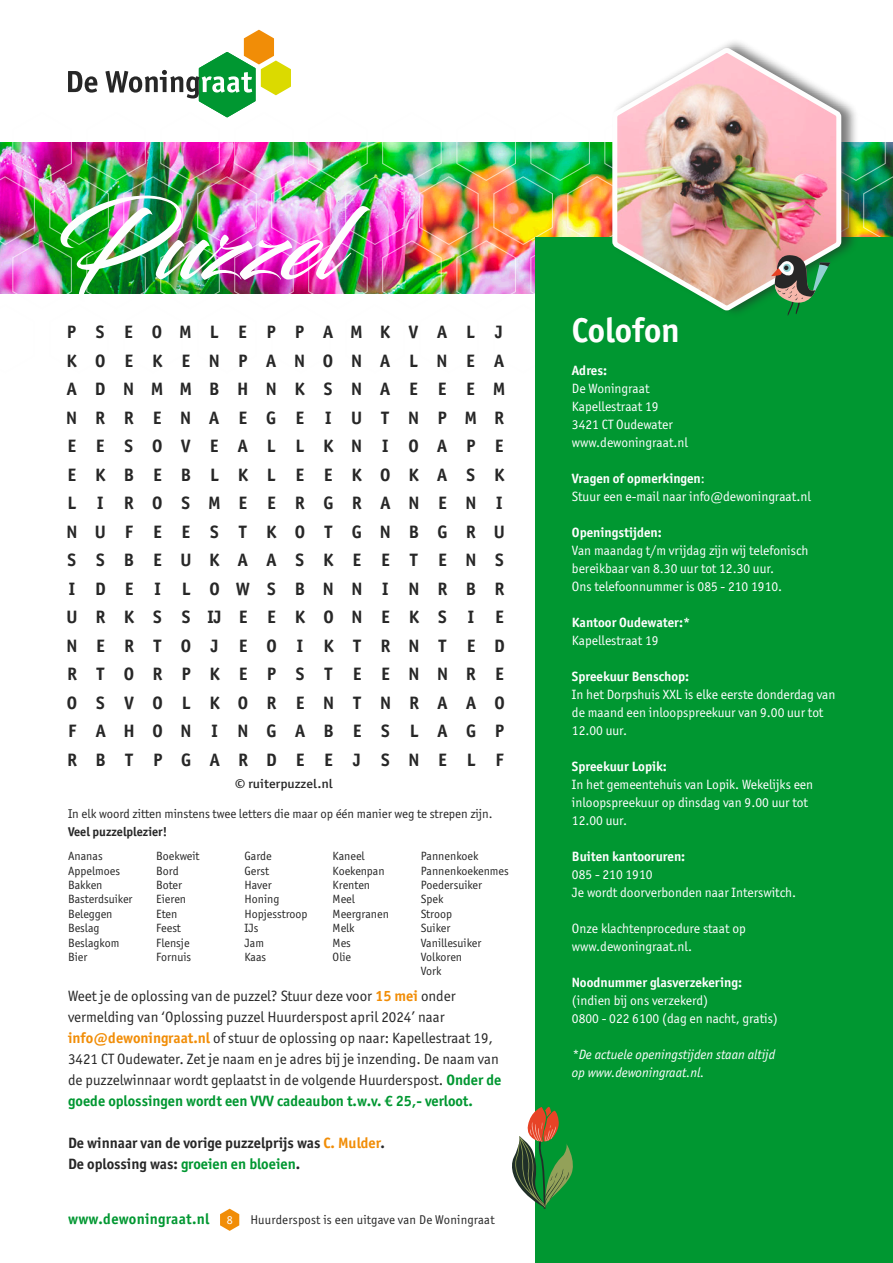
<style>
.page{position:relative;width:893px;height:1263px;background:#fff}
.page>*{position:absolute;margin:0;border:0;box-sizing:border-box;transform-origin:0 0}
.t1{font:99px "Blacksword";color:#fefefe}
.t2{font:700 34.5px "Officina San ITC";color:#fefefe}
.t3{font:700 18px/28.5px "Officina San ITC";letter-spacing:1.055em;color:#272727}
.t4{font:15px/21px "Officina San ITC";color:#272727}
.t5{font:700 15px/21px "Officina San ITC";color:#272727}
.t6{font:700 15px "Officina San ITC";letter-spacing:.02em;color:#009731}
.t7{font:13.5px/18px "Officina San ITC";color:#fefefe}
.t8{font:700 13.5px "Officina San ITC";color:#fefefe}
.t9{font:italic 13.5px/18px "Officina San ITC";color:#fefefe}
.t10{font:12.75px "Officina San ITC";color:#272727}
.t11{font:700 12.75px "Officina San ITC";color:#272727}
.t12{font:500 12.75px "Officina San ITC";color:#272727;scale:1.1 1}
.t13{font:12px/14.4px "Officina San ITC";color:#272727}
.s1{font-weight:700;color:#f18d07}
.s2{font-weight:700;color:#009731}
.s3{color:#f18d07}
.s4{color:#009731}
.s5{font-weight:400;font-size:12px;color:#fefefe}
.s6{font-weight:700}
</style>
<div class="page">
<svg style="left:220px;top:1209px;width:19px;height:22px"></svg>
<img style="left:0;top:117px;width:456px;height:177px">
<img style="left:456px;top:142px;width:437px;height:232px">
<svg style="left:68px;top:71px;width:29px;height:22px"></svg>
<svg style="left:105px;top:30px;width:186px;height:87px"></svg>
<div style="left:536px;top:237px;width:357px;height:1026px;background:#009731"></div>
<div style="left:612px;top:37px;width:246px;height:281px;background:#272727;opacity:.6"></div>
<img style="left:609px;top:44px;width:236px;height:271px">
<svg style="left:512px;top:1106px;width:61px;height:103px"></svg>
<svg style="left:769px;top:252px;width:61px;height:64px"></svg>
<h1 class="t1" style="left:55px;top:187px;width:287px">Puzzel</h1>
<p class="t3" style="left:66px;top:318px;width:441px">PSEOMLEPPAMKVALJ<br>KOEKENPANONALNEA<br>ADNMMBHNKSNAE E EM<br>NRRENAEGEIUTNPMR<br>EESOVEALLKNIOAPE<br>EKBEBLKLEEKOKASK<br>L IROSMEERGRANENI<br>NUFEESTKOTGNBGRU<br>SSBEUKAASKEETENS<br>IDE I LOWSBNNINRBR<br>URKSSIJEEKONEKS I E<br>NERTOJEOIKTRNTED<br>RTORPKEPSTEENNRE<br>OSVOLKORENTNRAAO<br>FAHONINGABESLAGP<br>RBTPGARDEEJSNELF</p>
<p class="t12" style="left:235px;top:776px;width:90px">© ruiterpuzzel.nl</p>
<p class="t10" style="left:68px;top:806px;width:426px">In elk woord zitten minstens twee letters die maar op één manier weg te strepen zijn.</p>
<p class="t11" style="left:68px;top:824px;width:101px">Veel puzzelplezier!</p>
<p class="t13" style="left:68px;top:849px;width:66px">Ananas<br>Appelmoes<br>Bakken<br>Basterdsuiker<br>Beleggen<br>Beslag<br>Beslagkom<br>Bier</p>
<p class="t13" style="left:156px;top:849px;width:45px">Boekweit<br>Bord<br>Boter<br>Eieren<br>Eten<br>Feest<br>Flensje<br>Fornuis</p>
<p class="t13" style="left:244px;top:849px;width:65px">Garde<br>Gerst<br>Haver<br>Honing<br>Hopjesstroop<br>IJs<br>Jam<br>Kaas</p>
<p class="t13" style="left:333px;top:849px;width:58px">Kaneel<br>Koekenpan<br>Krenten<br>Meel<br>Meergranen<br>Melk<br>Mes<br>Olie</p>
<p class="t13" style="left:421px;top:849px;width:89px">Pannenkoek<br>Pannenkoekenmes<br>Poedersuiker<br>Spek<br>Stroop<br>Suiker<br>Vanillesuiker<br>Volkoren<br>Vork</p>
<p class="t4" style="left:68px;top:986px;width:435px">Weet je de oplossing van de puzzel? Stuur deze voor <span class="s1">15 mei</span> onder vermelding van ‘Oplossing puzzel Huurderspost april 2024’ naar <span class="s1">info@dewoningraat.nl</span> of stuur de oplossing op naar: Kapellestraat 19, 3421 CT Oudewater. Zet je naam en je adres bij je inzending. De naam van de puzzelwinnaar wordt geplaatst in de volgende Huurderspost. <span class="s2">Onder de goede oplossingen wordt een VVV cadeaubon t.w.v. € 25,- verloot.</span></p>
<p class="t5" style="left:68px;top:1133px;width:318px">De winnaar van de vorige puzzelprijs was <span class="s3">C. Mulder</span>.<br>De oplossing was: <span class="s4">groeien en bloeien</span>.</p>
<p class="t6" style="left:68px;top:1209px;width:166px">www.dewoningraat.nl <span class="s5">8</span></p>
<p class="t10" style="left:250px;top:1212px;width:246px">Huurderspost is een uitgave van De Woningraat</p>
<h2 class="t2" style="left:572px;top:309px;width:109px">Colofon</h2>
<p class="t8" style="left:572px;top:362px;width:37px">Adres:</p>
<p class="t7" style="left:572px;top:379px;width:118px">De Woningraat<br>Kapellestraat 19<br>3421 CT Oudewater www.dewoningraat.nl</p>
<p class="t7" style="left:572px;top:469px;width:240px"><span class="s6">Vragen of opmerkingen</span>:<br>Stuur een e-mail naar info@dewoningraat.nl</p>
<p class="t8" style="left:572px;top:524px;width:91px">Openingstijden:</p>
<p class="t7" style="left:572px;top:541px;width:238px">Van maandag t/m vrijdag zijn wij telefonisch bereikbaar van 8.30 uur tot 12.30 uur.<br>Ons telefoonnummer is 085 - 210 1910.</p>
<p class="t8" style="left:572px;top:614px;width:120px">Kantoor Oudewater:*</p>
<p class="t7" style="left:572px;top:631px;width:88px">Kapellestraat 19</p>
<p class="t8" style="left:572px;top:668px;width:119px">Spreekuur Benschop:</p>
<p class="t7" style="left:572px;top:685px;width:265px">In het Dorpshuis XXL is elke eerste donderdag van de maand een inloopspreekuur van 9.00 uur tot<br>12.00 uur.</p>
<p class="t8" style="left:572px;top:758px;width:96px">Spreekuur Lopik:</p>
<p class="t7" style="left:572px;top:775px;width:243px">In het gemeentehuis van Lopik. Wekelijks een inloopspreekuur op dinsdag van 9.00 uur tot<br>12.00 uur.</p>
<p class="t8" style="left:572px;top:848px;width:115px">Buiten kantooruren:</p>
<p class="t7" style="left:572px;top:865px;width:226px">085 - 210 1910<br>Je wordt doorverbonden naar Interswitch.</p>
<p class="t7" style="left:572px;top:919px;width:175px">Onze klachtenprocedure staat op www.dewoningraat.nl.</p>
<p class="t8" style="left:572px;top:974px;width:172px">Noodnummer glasverzekering:</p>
<p class="t7" style="left:572px;top:991px;width:207px">(indien bij ons verzekerd)<br>0800 - 022 6100 (dag en nacht, gratis)</p>
<p class="t9" style="left:572px;top:1045px;width:205px">*De actuele openingstijden staan altijd op www.dewoningraat.nl.</p>
</div>
